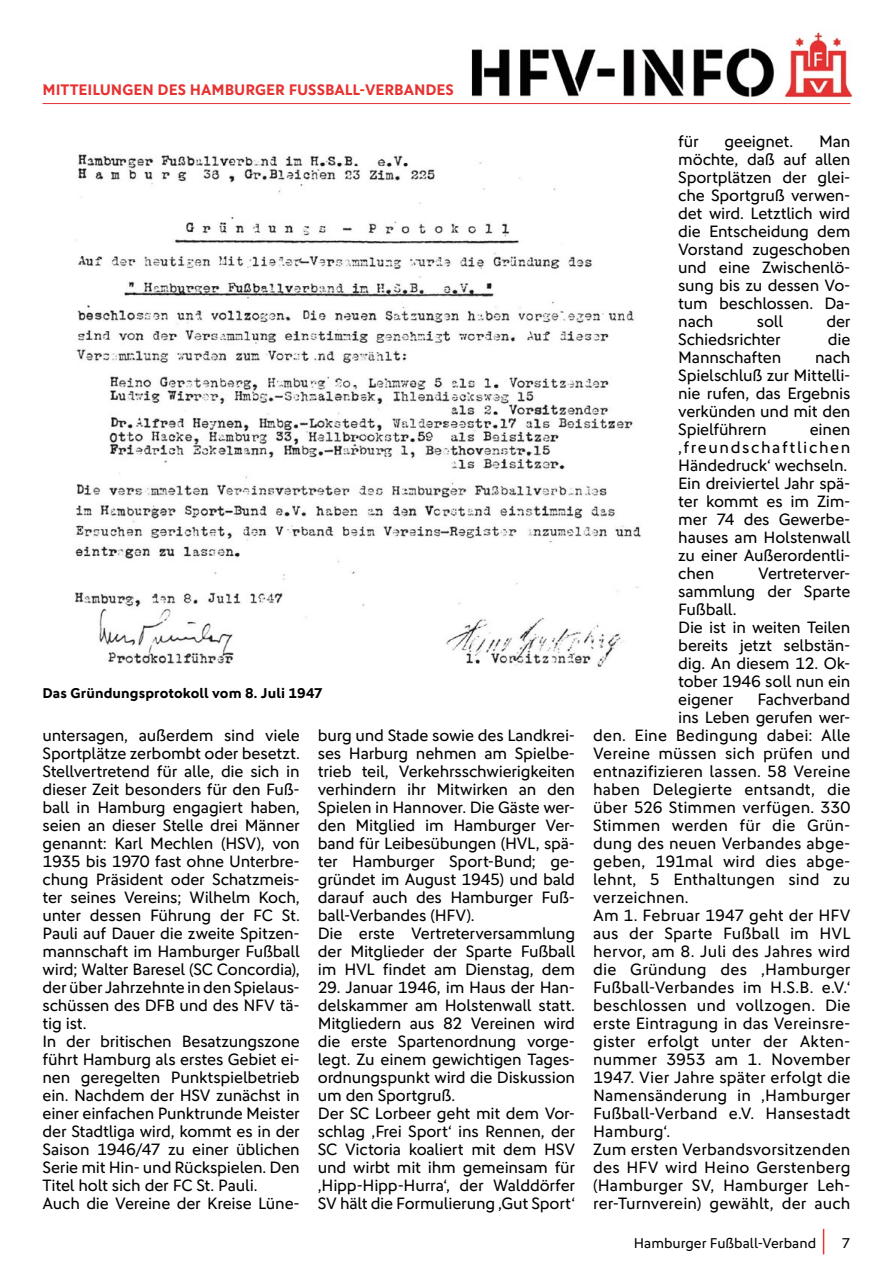
<style>
.page{position:relative;width:893px;height:1263px;background:#fff}
.page>*{position:absolute;margin:0;border:0;box-sizing:border-box;transform-origin:0 0}
.t1{font:16.5px/18px "DFB Sans";letter-spacing:-.01em;color:#000}
.t2{font:16.5px "DFB Sans";letter-spacing:.01em;color:#000}
.t3{font:700 15.3px "DFB Sans";color:#e73232}
.t4{font:700 14.25px "DFB Sans";letter-spacing:.005em;color:#000}
.t5{font:14.25px "DFB Sans";color:#000}
</style>
<div class="page">
<svg style="left:823px;top:1229px;width:1px;height:25px"></svg>
<hr style="left:43px;top:103px;width:807px;height:1px;background:#e73232">
<img style="left:471px;top:31px;width:382px;height:67px">
<img style="left:75px;top:154px;width:566px;height:513px">
<p class="t3" style="left:43px;top:80px;width:413px">MITTEILUNGEN DES HAMBURGER FUSSBALL-VERBANDES</p>
<p class="t4" style="left:43px;top:685px;width:282px">Das Gründungsprotokoll vom 8. Juli 1947</p>
<p class="t1" style="left:43px;top:726px;width:259px">untersagen, außerdem sind viele Sportplätze zerbombt oder besetzt.<br>Stellvertretend für alle, die sich in dieser Zeit besonders für den Fuß&shy;ball in Hamburg engagiert haben, seien an dieser Stelle drei Männer genannt: Karl Mechlen (HSV), von 1935 bis 1970 fast ohne Unterbre&shy;chung Präsident oder Schatzmeis&shy;ter seines Vereins; Wilhelm Koch, unter dessen Führung der FC St.<br>Pauli auf Dauer die zweite Spitzen&shy;mannschaft im Hamburger Fußball wird; Walter Baresel (SC Concordia), der über Jahrzehnte in den Spielaus&shy;schüssen des DFB und des NFV tä&shy;tig ist.<br>In der britischen Besatzungszone führt Hamburg als erstes Gebiet ei&shy;nen geregelten Punktspielbetrieb ein. Nachdem der HSV zunächst in einer einfachen Punktrunde Meister der Stadtliga wird, kommt es in der Saison 1946/47 zu einer üblichen Serie mit Hin- und Rückspielen. Den Titel holt sich der FC St. Pauli.<br>Auch die Vereine der Kreise Lüne-</p>
<p class="t1" style="left:318px;top:726px;width:259px">burg und Stade sowie des Landkrei&shy;ses Harburg nehmen am Spielbe&shy;trieb teil, Verkehrsschwierigkeiten verhindern ihr Mitwirken an den<br>Spielen in Hannover. Die Gäste wer&shy;den Mitglied im Hamburger Ver&shy;band für Leibesübungen (HVL, spä&shy;ter Hamburger Sport-Bund; ge&shy;gründet im August 1945) und bald darauf auch des Hamburger Fuß&shy;ball-Verbandes (HFV).<br>Die erste Vertreterversammlung der Mitglieder der Sparte Fußball im HVL findet am Dienstag, dem</p>
<p class="t1" style="left:318px;top:978px;width:259px">29. Januar 1946, im Haus der Han&shy;delskammer am Holstenwall statt.<br>Mitgliedern aus 82 Vereinen wird die erste Spartenordnung vorge&shy;legt. Zu einem gewichtigen Tages&shy;ordnungspunkt wird die Diskussion um den Sportgruß.<br>Der SC Lorbeer geht mit dem Vor&shy;schlag ‚Frei Sport‘ ins Rennen, der<br>SC Victoria koaliert mit dem HSV und wirbt mit ihm gemeinsam für ‚Hipp-Hipp-Hurra‘, der Walddörfer<br>SV hält die Formulierung ‚Gut Sport‘</p>
<p class="t1" style="left:678px;top:132px;width:22px">für</p>
<p class="t1" style="left:724px;top:132px;width:70px">geeignet.</p>
<p class="t1" style="left:678px;top:132px;width:174px;text-align:justify;text-indent:141px">Man möchte, daß auf allen Sportplätzen der glei&shy;che Sportgruß verwen&shy;det wird. Letztlich wird die Entscheidung dem Vorstand zugeschoben und eine Zwischenlö&shy;sung bis zu dessen Vo&shy;tum beschlossen. Da&shy;nach</p>
<p class="t1" style="left:757px;top:312px;width:28px">soll</p>
<p class="t1" style="left:826px;top:312px;width:26px">der</p>
<p class="t1" style="left:678px;top:330px;width:104px">Schiedsrichter</p>
<p class="t1" style="left:828px;top:330px;width:24px">die</p>
<p class="t1" style="left:678px;top:348px;width:105px">Mannschaften</p>
<p class="t1" style="left:678px;top:348px;width:174px;text-align:justify;text-indent:137px">nach Spielschluß zur Mittelli&shy;nie rufen, das Ergebnis verkünden und mit den Spielführern</p>
<p class="t1" style="left:678px;top:420px;width:174px;text-indent:132px">einen ‚freundschaftlichen<br>Händedruck‘ wechseln.<br>Ein dreiviertel Jahr spä&shy;ter kommt es im Zim&shy;mer 74 des Gewerbe&shy;hauses am Holstenwall zu einer Außerordentli&shy;chen</p>
<p class="t1" style="left:678px;top:564px;width:174px;text-indent:80px">Vertreterver&shy;sammlung der Sparte<br>Fußball.<br>Die ist in weiten Teilen bereits jetzt selbstän&shy;dig. An diesem 12. Ok&shy;tober 1946 soll nun ein eigener</p>
<p class="t1" style="left:757px;top:690px;width:94px">Fachverband</p>
<p class="t1" style="left:678px;top:708px;width:174px">ins Leben gerufen wer-</p>
<p class="t2" style="left:593px;top:726px;width:259px">den. Eine Bedingung dabei: Alle</p>
<p class="t1" style="left:593px;top:744px;width:259px">Vereine müssen sich prüfen und</p>
<p class="t1" style="left:593px;top:762px;width:259px">entnazifizieren lassen. 58 Vereine</p>
<p class="t2" style="left:593px;top:780px;width:259px">haben Delegierte entsandt, die</p>
<p class="t2" style="left:593px;top:798px;width:259px">über 526 Stimmen verfügen. 330</p>
<p class="t1" style="left:593px;top:816px;width:259px">Stimmen werden für die Grün-</p>
<p class="t2" style="left:593px;top:834px;width:259px">dung des neuen Verbandes abge-</p>
<p class="t2" style="left:593px;top:852px;width:259px">geben, 191mal wird dies abge-</p>
<p class="t1" style="left:593px;top:870px;width:259px">lehnt, 5 Enthaltungen sind zu</p>
<p class="t2" style="left:593px;top:888px;width:97px">verzeichnen.</p>
<p class="t2" style="left:593px;top:906px;width:259px">Am 1. Februar 1947 geht der HFV</p>
<p class="t1" style="left:593px;top:924px;width:259px">aus der Sparte Fußball im HVL</p>
<p class="t1" style="left:593px;top:942px;width:259px">hervor, am 8. Juli des Jahres wird</p>
<p class="t2" style="left:593px;top:960px;width:259px">die Gründung des ‚Hamburger</p>
<p class="t2" style="left:593px;top:978px;width:259px">Fußball-Verbandes im H.S.B. e.V.‘</p>
<p class="t2" style="left:593px;top:996px;width:259px">beschlossen und vollzogen. Die</p>
<p class="t1" style="left:593px;top:1014px;width:259px">erste Eintragung in das Vereinsre-</p>
<p class="t2" style="left:593px;top:1032px;width:259px">gister erfolgt unter der Akten-</p>
<p class="t1" style="left:593px;top:1050px;width:259px">nummer 3953 am 1. November</p>
<p class="t1" style="left:593px;top:1068px;width:259px">1947. Vier Jahre später erfolgt die</p>
<p class="t2" style="left:593px;top:1086px;width:259px">Namensänderung in ‚Hamburger</p>
<p class="t2" style="left:593px;top:1104px;width:259px">Fußball-Verband e.V. Hansestadt</p>
<p class="t1" style="left:593px;top:1122px;width:79px">Hamburg‘.</p>
<p class="t2" style="left:593px;top:1140px;width:259px">Zum ersten Verbandsvorsitzenden</p>
<p class="t2" style="left:593px;top:1158px;width:259px">des HFV wird Heino Gerstenberg</p>
<p class="t2" style="left:593px;top:1176px;width:259px">(Hamburger SV, Hamburger Leh-</p>
<p class="t1" style="left:593px;top:1194px;width:259px">rer-Turnverein) gewählt, der auch</p>
<p class="t5" style="left:634px;top:1235px;width:184px">Hamburger Fußball-Verband</p>
<p class="t5" style="left:842px;top:1235px;width:10px">7</p>
</div>
